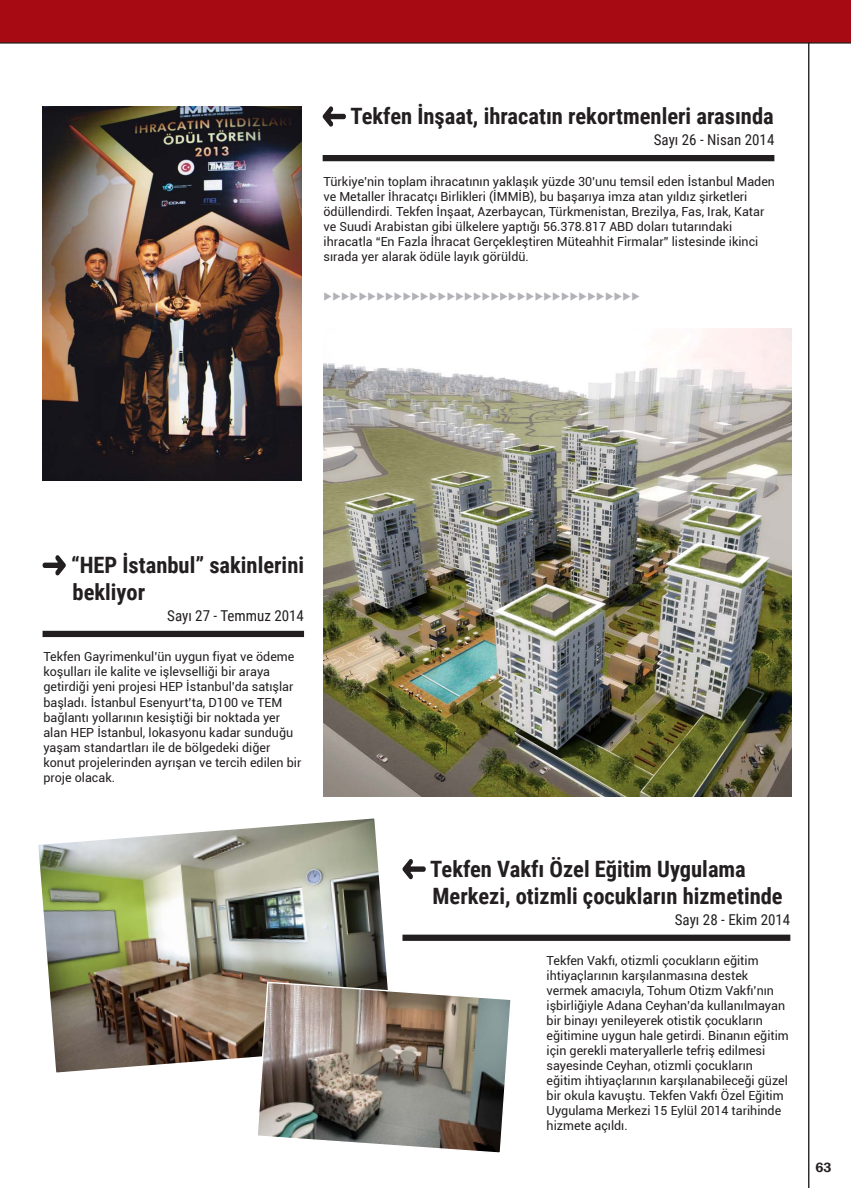
<style>
.page{position:relative;width:851px;height:1188px;background:#fff}
.page>*{position:absolute;margin:0;border:0;box-sizing:border-box;transform-origin:0 0}
.t1{font:700 22.5px/27px "Roboto Condensed";color:#231f20}
.t2{font:15px "Roboto Condensed";color:#231f20}
.t3{font:600 13.75px "Franklin Gothic";color:#231f20}
.Anayazi{font:12.5px/15px "Roboto";color:#231f20}
.t4{font:10px "Wingdings 3";color:#b2b3b7}
</style>
<div class="page">
<div style="left:0;top:0;width:850px;height:43px;background:#a70a12"></div>
<hr style="left:0;top:43px;width:850px;height:1px;background:#231f20">
<hr style="left:808px;top:43px;width:1px;height:1144px;background:#231f20">
<img style="left:42px;top:107px;width:259px;height:373px">
<div style="left:322px;top:155px;width:452px;height:6px;background:#231f20"></div>
<svg style="left:322px;top:106px;width:24px;height:21px"></svg>
<div style="left:43px;top:630px;width:261px;height:7px;background:#231f20"></div>
<svg style="left:43px;top:555px;width:23px;height:20px"></svg>
<img style="left:38px;top:818px;width:349px;height:255px">
<img style="left:255px;top:980px;width:256px;height:173px">
<div style="left:402px;top:934px;width:388px;height:6px;background:#231f20"></div>
<svg style="left:402px;top:859px;width:23px;height:20px"></svg>
<img style="left:323px;top:328px;width:468px;height:468px">
<p class="t1" style="left:350px;top:102px;width:424px">Tekfen İnşaat, ihracatın rekortmenleri arasında</p>
<p class="t2" style="left:653px;top:129px;width:122px">Sayı 26 - Nisan 2014</p>
<p class="Anayazi" style="left:323px;top:173px;width:453px">Türkiye’nin toplam ihracatının yaklaşık yüzde 30’unu temsil eden İstanbul Maden ve Metaller İhracatçı Birlikleri (İMMİB), bu başarıya imza atan yıldız şirketleri ödüllendirdi. Tekfen İnşaat, Azerbaycan, Türkmenistan, Brezilya, Fas, Irak, Katar ve Suudi Arabistan gibi ülkelere yaptığı 56.378.817 ABD doları tutarındaki ihracatla “En Fazla İhracat Gerçekleştiren Müteahhit Firmalar” listesinde ikinci sırada yer alarak ödüle layık görüldü.</p>
<p class="t4" style="left:323px;top:291px;width:318px">◆◆◆◆◆◆◆◆◆◆◆◆◆◆◆◆◆◆◆◆◆◆◆◆◆◆◆◆◆◆◆◆◆◆◆◆</p>
<p class="t1" style="left:71px;top:550px;width:234px">“HEP İstanbul” sakinlerini bekliyor</p>
<p class="t2" style="left:167px;top:605px;width:138px">Sayı 27 - Temmuz 2014</p>
<p class="Anayazi" style="left:43px;top:649px;width:259px">Tekfen Gayrimenkul’ün uygun fiyat ve ödeme koşulları ile kalite ve işlevselliği bir araya getirdiği yeni projesi HEP İstanbul’da satışlar başladı. İstanbul Esenyurt’ta, D100 ve TEM bağlantı yollarının kesiştiği bir noktada yer alan HEP İstanbul, lokasyonu kadar sunduğu yaşam standartları ile de bölgedeki diğer konut projelerinden ayrışan ve tercih edilen bir proje olacak.</p>
<p class="t1" style="left:430px;top:854px;width:354px">Tekfen Vakfı Özel Eğitim Uygulama<br>Merkezi, otizmli çocukların hizmetinde</p>
<p class="t2" style="left:674px;top:908px;width:117px">Sayı 28 - Ekim 2014</p>
<p class="Anayazi" style="left:546px;top:952px;width:244px">Tekfen Vakfı, otizmli çocukların eğitim ihtiyaçlarının karşılanmasına destek vermek amacıyla, Tohum Otizm Vakfı’nın işbirliğiyle Adana Ceyhan’da kullanılmayan bir binayı yenileyerek otistik çocukların eğitimine uygun hale getirdi. Binanın eğitim için gerekli materyallerle tefriş edilmesi sayesinde Ceyhan, otizmli çocukların eğitim ihtiyaçlarının karşılanabileceği güzel bir okula kavuştu. Tekfen Vakfı Özel Eğitim Uygulama Merkezi 15 Eylül 2014 tarihinde hizmete açıldı.</p>
<p class="t3" style="left:815px;top:1158px;width:18px">63</p>
</div>
